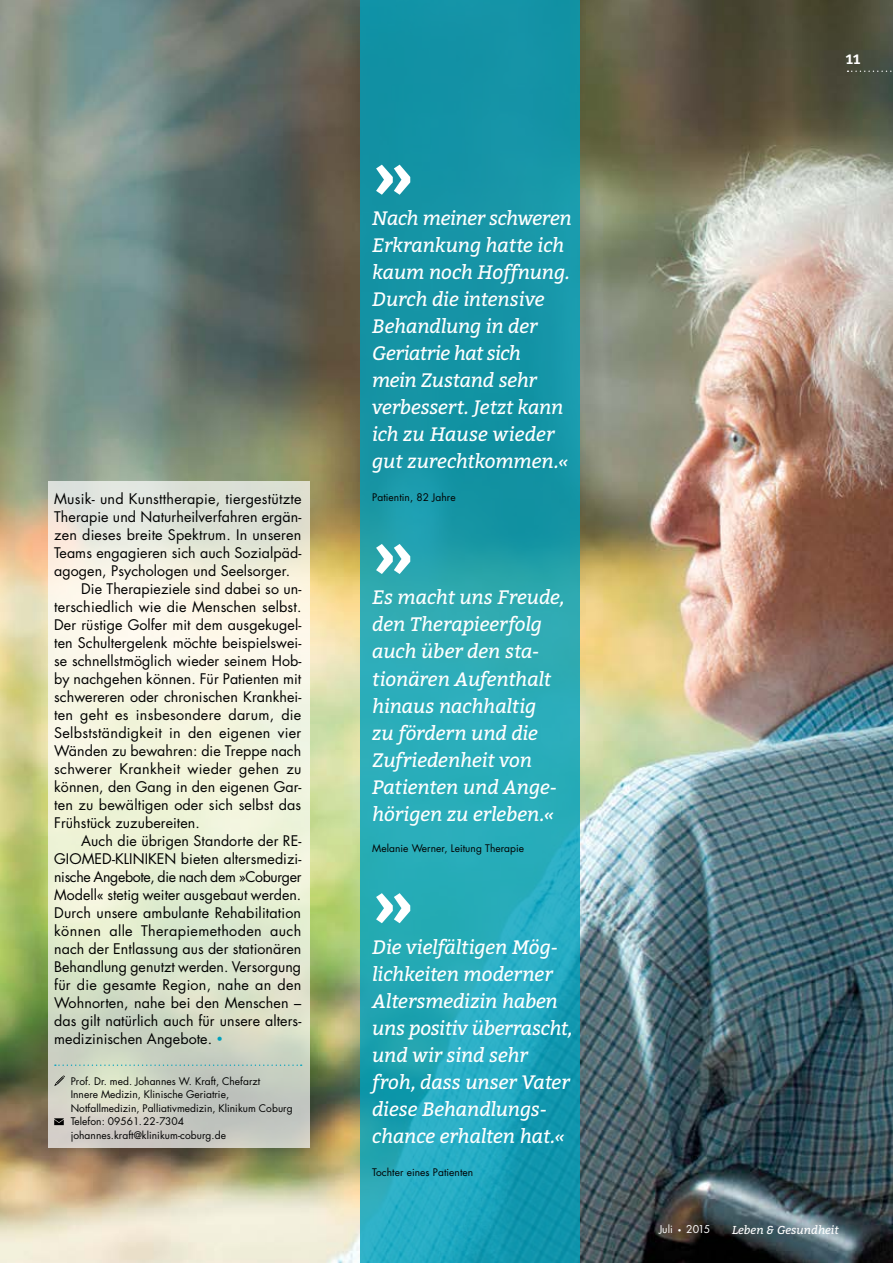
<style>
.page{position:relative;width:893px;height:1263px;background:#fff}
.page>*{position:absolute;margin:0;border:0;box-sizing:border-box;transform-origin:0 0}
.t1{font:700 69.9px "Bitter";color:#fff}
.t2{font:italic 19.5px/27px "Bitter";letter-spacing:-.01em;color:#fff}
.t3{font:14.25px "Futura Std";letter-spacing:.005em;color:#000}
.t4{font:14.25px "Futura Std";letter-spacing:-.025em;color:#000}
.t5{font:14.25px "Futura Std";letter-spacing:.025em;color:#000}
.t6{font:700 13.5px "Bitter";color:#fff}
.t7{font:italic 11.55px "Bitter";color:#fff}
.t8{font:10.5px "Futura Std";color:#fff}
.t9{font:10.2px/13.5px "Futura Std";letter-spacing:.005em;color:#000}
.s1{color:#00a1bd}
.s2{font-weight:700}
</style>
<div class="page">
<img style="left:0;top:0;width:893px;height:1263px">
<svg style="left:0;top:188px;width:23px;height:178px;background:#81826d"></svg>
<svg style="left:48px;top:482px;width:261px;height:666px;background:#e6e9d6"></svg>
<svg style="left:847px;top:71px;width:46px;height:1px"></svg>
<svg style="left:360px;top:0;width:220px;height:1263px;background:#1e9fb0"></svg>
<svg style="left:55px;top:1064px;width:247px;height:2px"></svg>
<svg style="left:54px;top:1075px;width:11px;height:11px"></svg>
<svg style="left:54px;top:1118px;width:10px;height:7px"></svg>
<p class="t3" style="left:54px;top:490px;width:249px">Musik- und Kunsttherapie, tiergestützte</p>
<p class="t3" style="left:54px;top:508px;width:249px">Therapie und Naturheilverfahren ergän-</p>
<p class="t3" style="left:54px;top:526px;width:249px">zen dieses breite Spektrum. In unseren</p>
<p class="t3" style="left:54px;top:544px;width:249px">Teams engagieren sich auch Sozialpäd-</p>
<p class="t3" style="left:54px;top:562px;width:237px">agogen, Psychologen und Seelsorger.</p>
<p class="t3" style="left:81px;top:580px;width:222px">Die Therapieziele sind dabei so un-</p>
<p class="t3" style="left:54px;top:598px;width:249px">terschiedlich wie die Menschen selbst.</p>
<p class="t3" style="left:54px;top:616px;width:249px">Der rüstige Golfer mit dem ausgekugel-</p>
<p class="t3" style="left:54px;top:634px;width:249px">ten Schultergelenk möchte beispielswei-</p>
<p class="t3" style="left:54px;top:652px;width:249px">se schnellstmöglich wieder seinem Hob-</p>
<p class="t3" style="left:54px;top:670px;width:249px">by nachgehen können. Für Patienten mit</p>
<p class="t3" style="left:54px;top:688px;width:249px">schwereren oder chronischen Krankhei-</p>
<p class="t3" style="left:54px;top:706px;width:249px">ten geht es insbesondere darum, die</p>
<p class="t3" style="left:54px;top:724px;width:249px">Selbstständigkeit in den eigenen vier</p>
<p class="t3" style="left:54px;top:742px;width:249px">Wänden zu bewahren: die Treppe nach</p>
<p class="t3" style="left:54px;top:760px;width:249px">schwerer Krankheit wieder gehen zu</p>
<p class="t3" style="left:54px;top:778px;width:249px">können, den Gang in den eigenen Gar-</p>
<p class="t3" style="left:54px;top:796px;width:249px">ten zu bewältigen oder sich selbst das</p>
<p class="t3" style="left:54px;top:814px;width:147px">Frühstück zuzubereiten.</p>
<p class="t3" style="left:81px;top:832px;width:222px">Auch die übrigen Standorte der RE-</p>
<p class="t3" style="left:54px;top:850px;width:249px">GIOMED-KLINIKEN bieten altersmedizi-</p>
<p class="t4" style="left:54px;top:868px;width:249px">nische Angebote, die nach dem »Coburger</p>
<p class="t3" style="left:54px;top:886px;width:249px">Modell« stetig weiter ausgebaut werden.</p>
<p class="t3" style="left:54px;top:904px;width:248px">Durch unsere ambulante Rehabilitation</p>
<p class="t5" style="left:54px;top:922px;width:249px">können alle Therapiemethoden auch</p>
<p class="t3" style="left:54px;top:940px;width:249px">nach der Entlassung aus der stationären</p>
<p class="t3" style="left:54px;top:958px;width:248px">Behandlung genutzt werden. Versorgung</p>
<p class="t3" style="left:54px;top:976px;width:249px">für die gesamte Region, nahe an den</p>
<p class="t3" style="left:54px;top:994px;width:249px">Wohnorten, nahe bei den Menschen –</p>
<p class="t3" style="left:54px;top:1012px;width:249px">das gilt natürlich auch für unsere alters-</p>
<p class="t3" style="left:54px;top:1030px;width:170px">medizinischen Angebote. <span class="s1">•</span></p>
<p class="t9" style="left:71px;top:1074px;width:223px">Prof. Dr. med. Johannes W. Kraft, Chefarzt<br>Innere Medizin, Klinische Geriatrie, Notfallmedizin, Palliativmedizin, Klinikum Coburg Telefon: 09561.22-7304 johannes.kraft@klinikum-coburg.de</p>
<h1 class="t1" style="left:372px;top:120px;width:43px">»</h1>
<h2 class="t2" style="left:372px;top:204px;width:201px">Nach meiner schweren<br>Erkrankung hatte ich kaum noch Hoffnung.<br>Durch die intensive<br>Behandlung in der<br>Geriatrie hat sich<br>mein Zustand sehr verbessert. Jetzt kann ich zu Hause wieder gut zurechtkommen.«</h2>
<p class="t9" style="left:372px;top:491px;width:85px">Patientin, 82 Jahre</p>
<h1 class="t1" style="left:372px;top:499px;width:43px">»</h1>
<h2 class="t2" style="left:372px;top:584px;width:194px">Es macht uns Freude, den Therapieerfolg auch über den sta&shy;tionären Aufenthalt hinaus nachhaltig<br>zu fördern und die<br>Zufriedenheit von<br>Patienten und Ange&shy;hörigen zu erleben.«</h2>
<p class="t9" style="left:372px;top:842px;width:153px">Melanie Werner, Leitung Therapie</p>
<h1 class="t1" style="left:372px;top:848px;width:43px">»</h1>
<h2 class="t2" style="left:372px;top:933px;width:201px">Die vielfältigen Mög&shy;lichkeiten moderner<br>Altersmedizin haben uns positiv überrascht, und wir sind sehr froh, dass unser Vater diese Behandlungs&shy;chance erhalten hat.«</h2>
<p class="t9" style="left:372px;top:1166px;width:102px">Tochter eines Patienten</p>
<p class="t6" style="left:846px;top:49px;width:16px">11</p>
<p class="t8" style="left:659px;top:1223px;width:53px">Juli <span class="s2">·</span> 2015</p>
<p class="t7" style="left:732px;top:1221px;width:108px">Leben &amp; Gesundheit</p>
</div>
